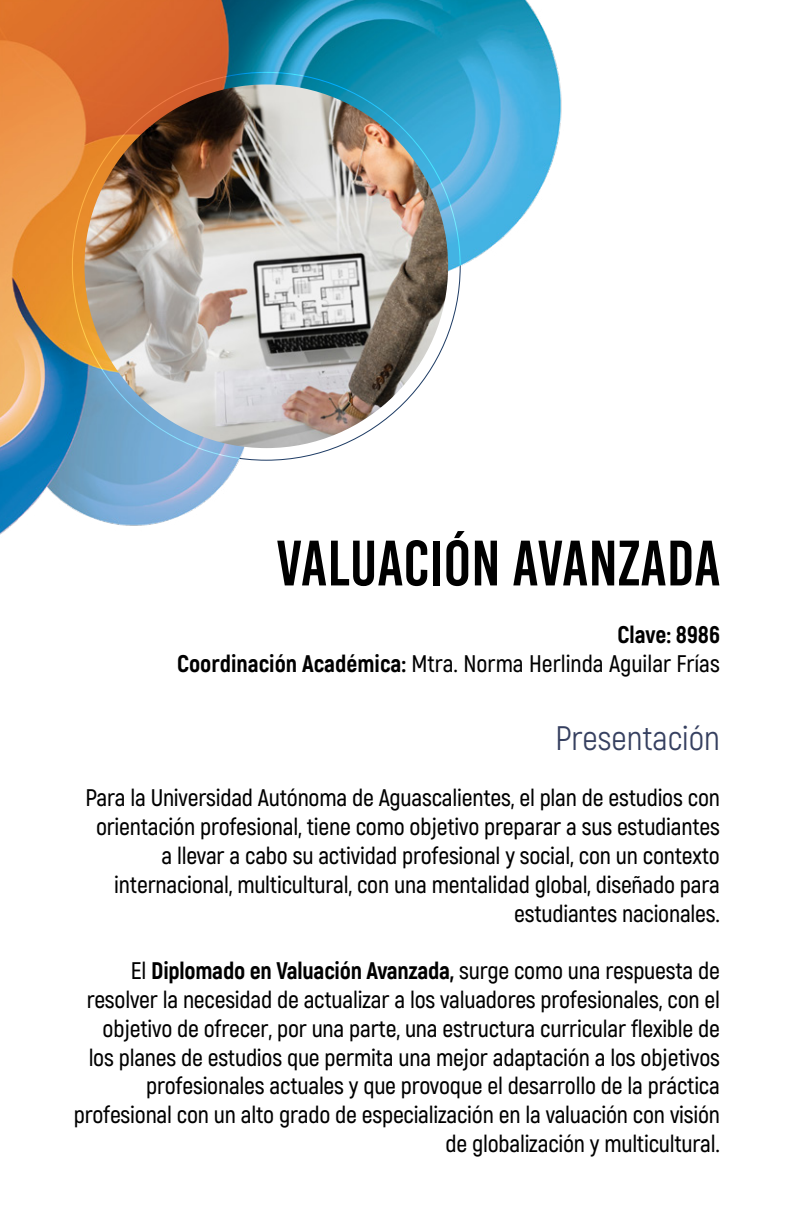
<style>
.page{position:relative;width:792px;height:1224px;background:#fff}
.page>*{position:absolute;margin:0;border:0;box-sizing:border-box;transform-origin:0 0}
.t1{font:64px "Bebas Kai";color:#000}
.t2{font:34px "Akrobat";color:#364060}
.t3{font:600 24px/28.8px "Akrobat";letter-spacing:-.01em;color:#000;text-align:right}
.t4{font:800 24px/28.8px "Akrobat";color:#000;text-align:right}
.s1{font-weight:600}
.s2{font-weight:800}
</style>
<div class="page">
<img style="left:0;top:0;width:562px;height:535px">
<img style="left:84px;top:84px;width:364px;height:364px;border-radius:182px">
<h1 class="t1" style="left:276px;top:529px;width:446px">VALUACIÓN AVANZADA</h1>
<p class="t4" style="left:177px;top:620px;width:544px">Clave: 8986<br>Coordinación Académica: <span class="s1">Mtra. Norma Herlinda Aguilar Frías</span></p>
<h2 class="t2" style="left:555px;top:717px;width:166px">Presentación</h2>
<p class="t3" style="left:85px;top:784px;width:636px">Para la Universidad Autónoma de Aguascalientes, el plan de estudios con orientación profesional, tiene como objetivo preparar a sus estudiantes a llevar a cabo su actividad profesional y social, con un contexto internacional, multicultural, con una mentalidad global, diseñado para estudiantes nacionales.</p>
<p class="t3" style="left:74px;top:956px;width:648px">El <span class="s2">Diplomado en Valuación Avanzada,</span> surge como una respuesta de resolver la necesidad de actualizar a los valuadores profesionales, con el objetivo de ofrecer, por una parte, una estructura curricular flexible de los planes de estudios que permita una mejor adaptación a los objetivos profesionales actuales y que provoque el desarrollo de la práctica profesional con un alto grado de especialización en la valuación con visión de globalización y multicultural.</p>
</div>
